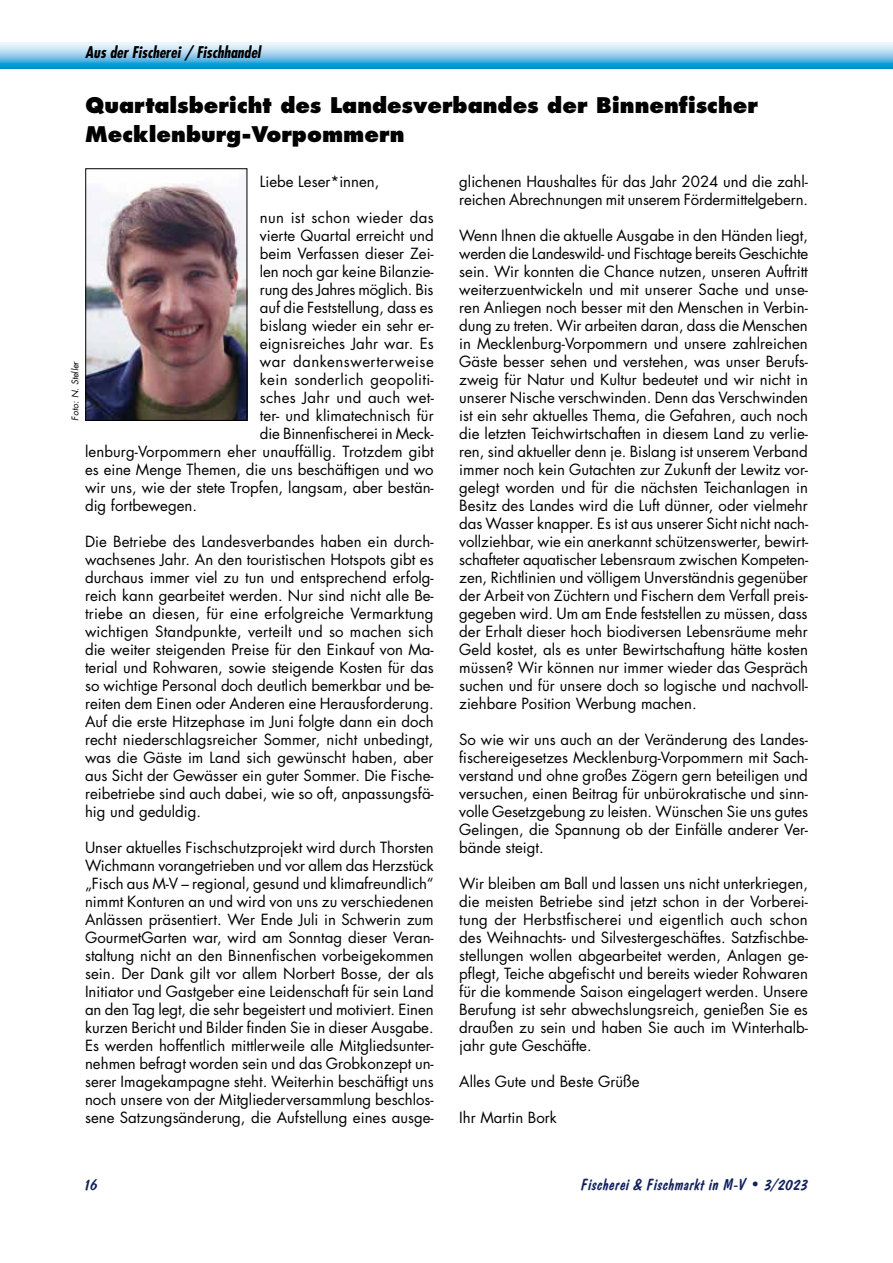
<style>
.page{position:relative;width:893px;height:1263px;background:#fff}
.page>*{position:absolute;margin:0;border:0;box-sizing:border-box;transform-origin:0 0}
.t1{font:800 21px/28.5px "Futura";color:#000}
.t2{font:16.5px "Dom Diagonal BT";letter-spacing:.02em;color:#11215b}
.t3{font:italic 700 condensed 15.75px "Futura";color:#000}
.t4{font:15px/18px "Futura";color:#000;text-align:justify}
.t5{font:15px "Futura";letter-spacing:.02em;color:#000}
.t6{font:15px "Futura";letter-spacing:.025em;color:#000}
.t7{font:15px "Futura";letter-spacing:.035em;color:#000}
.t8{font:italic 9px "Futura";color:#000}
</style>
<div class="page">
<svg style="left:0;top:43px;width:893px;height:25px;background:#82c8e9"></svg>
<img style="left:88px;top:183px;width:157px;height:236px">
<div style="left:86px;top:169px;width:161px;height:252px;border:1px solid #000"></div>
<p class="t3" style="left:85px;top:42px;width:177px">Aus der Fischerei / Fischhandel</p>
<h1 class="t1" style="left:85px;top:91px;width:674px">Quartalsbericht des Landesverbandes der Binnenfischer<br>Mecklenburg-Vorpommern</h1>
<p class="t4" style="left:260px;top:172px;width:121px">Liebe Leser*innen,</p>
<p class="t5" style="left:260px;top:207px;width:175px">nun ist schon wieder das</p>
<p class="t4" style="left:260px;top:226px;width:175px">vierte Quartal erreicht und</p>
<p class="t4" style="left:260px;top:244px;width:175px">beim Verfassen dieser Zei-</p>
<p class="t4" style="left:260px;top:262px;width:175px">len noch gar keine Bilanzie-</p>
<p class="t4" style="left:260px;top:280px;width:175px">rung des Jahres möglich. Bis</p>
<p class="t4" style="left:260px;top:298px;width:175px">auf die Feststellung, dass es</p>
<p class="t4" style="left:260px;top:316px;width:175px">bislang wieder ein sehr er-</p>
<p class="t4" style="left:260px;top:334px;width:175px">eignisreiches Jahr war. Es</p>
<p class="t7" style="left:260px;top:351px;width:175px">war dankenswerterweise</p>
<p class="t6" style="left:260px;top:369px;width:175px">kein sonderlich geopoliti-</p>
<p class="t5" style="left:260px;top:387px;width:175px">sches Jahr und auch wet-</p>
<p class="t4" style="left:260px;top:406px;width:175px">ter- und klimatechnisch für</p>
<p class="t4" style="left:260px;top:424px;width:175px">die Binnenfischerei in Meck-</p>
<p class="t4" style="left:85px;top:442px;width:350px">lenburg-Vorpommern eher unauffällig. Trotzdem gibt</p>
<p class="t4" style="left:85px;top:460px;width:350px">es eine Menge Themen, die uns beschäftigen und wo</p>
<p class="t4" style="left:85px;top:478px;width:350px">wir uns, wie der stete Tropfen, langsam, aber bestän-</p>
<p class="t4" style="left:85px;top:496px;width:114px">dig fortbewegen.</p>
<p class="t4" style="left:85px;top:532px;width:350px">Die Betriebe des Landesverbandes haben ein durch&shy;wachsenes Jahr. An den touristischen Hotspots gibt es durchaus immer viel zu tun und entsprechend erfolg&shy;reich kann gearbeitet werden. Nur sind nicht alle Be&shy;triebe an diesen, für eine erfolgreiche Vermarktung wichtigen Standpunkte, verteilt und so machen sich die weiter steigenden Preise für den Einkauf von Ma&shy;terial und Rohwaren, sowie steigende Kosten für das so wichtige Personal doch deutlich bemerkbar und be&shy;reiten dem Einen oder Anderen eine Herausforderung.<br>Auf die erste Hitzephase im Juni folgte dann ein doch recht niederschlagsreicher Sommer, nicht unbedingt, was die Gäste im Land sich gewünscht haben, aber aus Sicht der Gewässer ein guter Sommer. Die Fische&shy;reibetriebe sind auch dabei, wie so oft, anpassungsfä&shy;hig und geduldig.</p>
<p class="t4" style="left:85px;top:838px;width:350px">Unser aktuelles Fischschutzprojekt wird durch Thorsten Wichmann vorangetrieben und vor allem das Herzstück „Fisch aus M-V – regional, gesund und klimafreundlich“ nimmt Konturen an und wird von uns zu verschiedenen Anlässen präsentiert. Wer Ende Juli in Schwerin zum GourmetGarten war, wird am Sonntag dieser Veran&shy;staltung nicht an den Binnenfischen vorbeigekommen sein. Der Dank gilt vor allem Norbert Bosse, der als Initiator und Gastgeber eine Leidenschaft für sein Land an den Tag legt, die sehr begeistert und motiviert. Einen kurzen Bericht und Bilder finden Sie in dieser Ausgabe.<br>Es werden hoffentlich mittlerweile alle Mitgliedsunter&shy;nehmen befragt worden sein und das Grobkonzept un&shy;serer Imagekampagne steht. Weiterhin beschäftigt uns noch unsere von der Mitgliederversammlung beschlos&shy;sene Satzungsänderung, die Aufstellung eines ausge-</p>
<p class="t4" style="left:459px;top:172px;width:350px">glichenen Haushaltes für das Jahr 2024 und die zahl&shy;reichen Abrechnungen mit unserem Fördermittelgebern.</p>
<p class="t4" style="left:459px;top:226px;width:350px">Wenn Ihnen die aktuelle Ausgabe in den Händen liegt, werden die Landeswild- und Fischtage bereits Geschichte sein. Wir konnten die Chance nutzen, unseren Auftritt weiterzuentwickeln und mit unserer Sache und unse&shy;ren Anliegen noch besser mit den Menschen in Verbin&shy;dung zu treten. Wir arbeiten daran, dass die Menschen in Mecklenburg-Vorpommern und unsere zahlreichen Gäste besser sehen und verstehen, was unser Berufs&shy;zweig für Natur und Kultur bedeutet und wir nicht in unserer Nische verschwinden. Denn das Verschwinden ist ein sehr aktuelles Thema, die Gefahren, auch noch die letzten Teichwirtschaften in diesem Land zu verlie&shy;ren, sind aktueller denn je. Bislang ist unserem Verband immer noch kein Gutachten zur Zukunft der Lewitz vor&shy;gelegt worden und für die nächsten Teichanlagen in Besitz des Landes wird die Luft dünner, oder vielmehr das Wasser knapper. Es ist aus unserer Sicht nicht nach&shy;vollziehbar, wie ein anerkannt schützenswerter, bewirt&shy;schafteter aquatischer Lebensraum zwischen Kompeten&shy;zen, Richtlinien und völligem Unverständnis gegenüber der Arbeit von Züchtern und Fischern dem Verfall preis&shy;gegeben wird. Um am Ende feststellen zu müssen, dass der Erhalt dieser hoch biodiversen Lebensräume mehr Geld kostet, als es unter Bewirtschaftung hätte kosten müssen? Wir können nur immer wieder das Gespräch suchen und für unsere doch so logische und nachvoll&shy;ziehbare Position Werbung machen.</p>
<p class="t4" style="left:459px;top:730px;width:350px">So wie wir uns auch an der Veränderung des Landes&shy;fischereigesetzes Mecklenburg-Vorpommern mit Sach&shy;verstand und ohne großes Zögern gern beteiligen und versuchen, einen Beitrag für unbürokratische und sinn&shy;volle Gesetzgebung zu leisten. Wünschen Sie uns gutes Gelingen, die Spannung ob der Einfälle anderer Ver&shy;bände steigt.</p>
<p class="t4" style="left:459px;top:874px;width:350px">Wir bleiben am Ball und lassen uns nicht unterkriegen, die meisten Betriebe sind jetzt schon in der Vorberei&shy;tung der Herbstfischerei und eigentlich auch schon des Weihnachts- und Silvestergeschäftes. Satzfischbe&shy;stellungen wollen abgearbeitet werden, Anlagen ge&shy;pflegt, Teiche abgefischt und bereits wieder Rohwaren für die kommende Saison eingelagert werden. Unsere Berufung ist sehr abwechslungsreich, genießen Sie es draußen zu sein und haben Sie auch im Winterhalb&shy;jahr gute Geschäfte.</p>
<p class="t4" style="left:459px;top:1072px;width:182px">Alles Gute und Beste Grüße</p>
<p class="t4" style="left:459px;top:1108px;width:99px">Ihr Martin Bork</p>
<p class="t8" style="left:69px;top:421px;width:61px;rotate:-90deg">Foto: N. Steller</p>
<p class="t2" style="left:85px;top:1174px;width:14px">16</p>
<p class="t2" style="left:582px;top:1174px;width:228px">Fischerei &amp; Fischmarkt in M-V • 3/2023</p>
</div>
